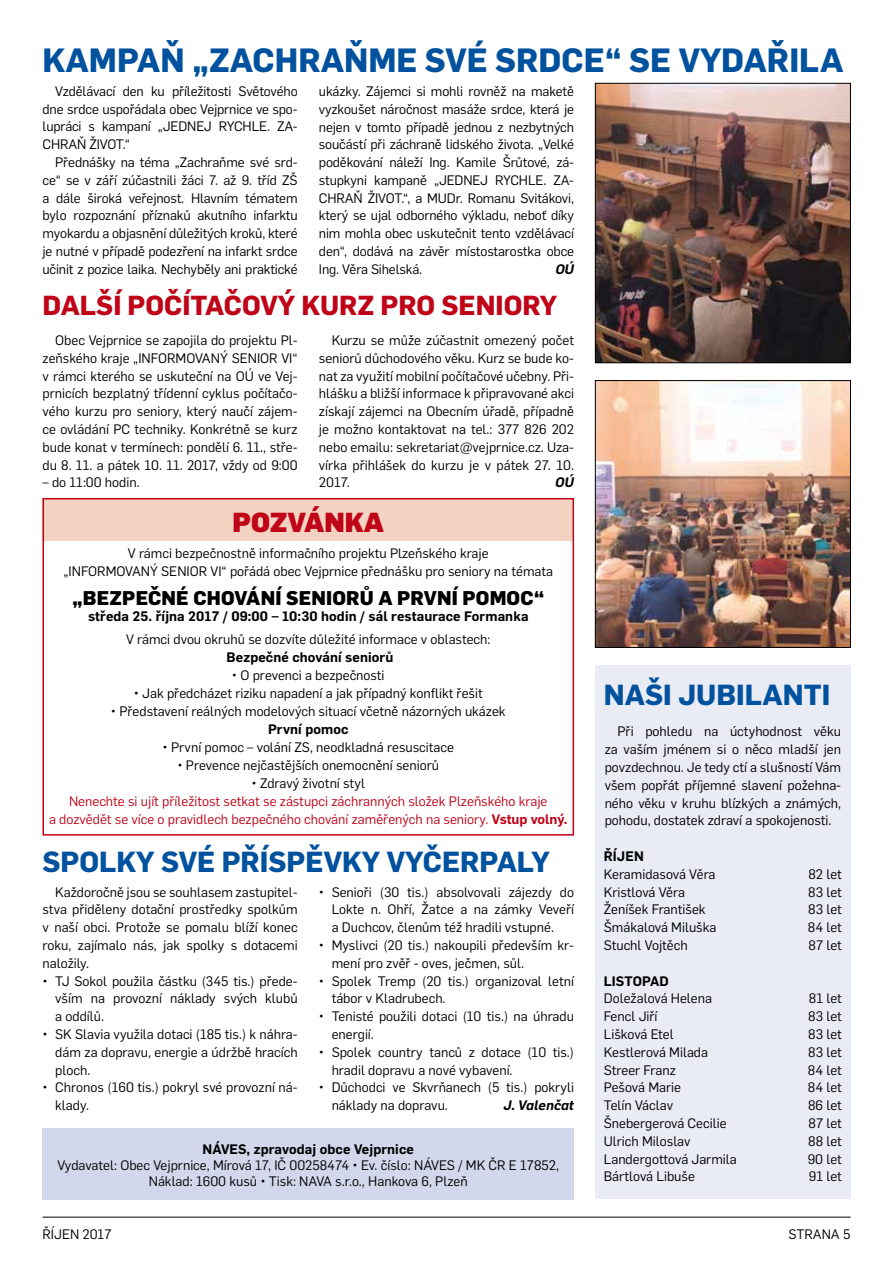
<style>
.page{position:relative;width:893px;height:1263px;background:#fff}
.page>*{position:absolute;margin:0;border:0;box-sizing:border-box;transform-origin:0 0}
.t1{font:700 33px "Flama";color:#00519e}
.t2{font:700 28.5px "Flama";color:#00519e}
.t3{font:700 27px "Flama";color:#c00418}
.t4{font:900 27px "Flama";color:#c00418}
.t5{font:800 19.5px "Flama";letter-spacing:.01em;color:#000}
.t6{font:13.5px/17.9px "Flama";color:#000;text-align:justify}
.t7{font:13.5px/18px "Flama";color:#c00418;text-align:center}
.t8{font:600 13.5px "Flama";letter-spacing:.01em;color:#000}
.t9{font:italic 600 13.5px "Flama";letter-spacing:.01em;color:#000}
.s1{font-weight:600}
</style>
<div class="page">
<hr style="left:43px;top:1217px;width:807px;height:1px;background:#000">
<div style="left:43px;top:498px;width:531px;height:43px;background:#f4d3c3"></div>
<div style="left:43px;top:498px;width:531px;height:338px;border:2px solid #c00418"></div>
<div style="left:595px;top:665px;width:255px;height:534px;background:#e9ebf5"></div>
<img style="left:597px;top:85px;width:252px;height:276px">
<div style="left:595px;top:83px;width:256px;height:280px;border:1px solid #000"></div>
<img style="left:597px;top:382px;width:252px;height:264px">
<div style="left:595px;top:380px;width:256px;height:268px;border:1px solid #000"></div>
<div style="left:43px;top:1128px;width:531px;height:71px;background:#d3d7eb"></div>
<h1 class="t1" style="left:43px;top:36px;width:802px">KAMPAŇ „ZACHRAŇME SVÉ SRDCE“ SE VYDAŘILA</h1>
<p class="t6" style="left:43px;top:81px;width:257px;text-indent:13px">Vzdělávací den ku příležitosti Světového dne srdce uspořádala obec Vejprnice ve spo&shy;lupráci s kampaní „JEDNEJ RYCHLE. ZA-CHRAŇ ŽIVOT.“</p>
<p class="t6" style="left:43px;top:153px;width:257px;text-indent:13px">Přednášky na téma „Zachraňme své srd&shy;ce“ se v září zúčastnili žáci 7. až 9. tříd ZŠ a dále široká veřejnost. Hlavním tématem bylo rozpoznání příznaků akutního infarktu myokardu a objasnění důležitých kroků, které je nutné v případě podezření na infarkt srdce učinit z pozice laika. Nechyběly ani praktické</p>
<p class="t6" style="left:319px;top:81px;width:257px">ukázky. Zájemci si mohli rovněž na maketě vyzkoušet náročnost masáže srdce, která je nejen v tomto případě jednou z nezbytných součástí při záchraně lidského života. „Velké poděkování náleží Ing. Kamile Šrůtové, zá&shy;stupkyni kampaně „JEDNEJ RYCHLE. ZA-CHRAŇ ŽIVOT.“, a MUDr. Romanu Svitákovi, který se ujal odborného výkladu, neboť díky nim mohla obec uskutečnit tento vzdělávací den“, dodává na závěr místostarostka obce Ing. Věra Sihelská.</p>
<p class="t9" style="left:555px;top:259px;width:20px">OÚ</p>
<h3 class="t3" style="left:43px;top:286px;width:516px">DALŠÍ POČÍTAČOVÝ KURZ PRO SENIORY</h3>
<p class="t6" style="left:43px;top:330px;width:257px;text-indent:13px">Obec Vejprnice se zapojila do projektu Pl&shy;zeňského kraje „INFORMOVANÝ SENIOR VI“ v rámci kterého se uskuteční na OÚ ve Vej&shy;prnicích bezplatný třídenní cyklus počítačo&shy;vého kurzu pro seniory, který naučí zájem&shy;ce ovládání PC techniky. Konkrétně se kurz bude konat v termínech: pondělí 6. 11., stře&shy;du 8. 11. a pátek 10. 11. 2017, vždy od 9:00</p>
<p class="t6" style="left:43px;top:473px;width:99px">– do 11:00 hodin.</p>
<p class="t6" style="left:319px;top:330px;width:257px;text-indent:13px">Kurzu se může zúčastnit omezený počet seniorů důchodového věku. Kurz se bude ko&shy;nat za využití mobilní počítačové učebny. Při&shy;hlášku a bližší informace k připravované akci získají zájemci na Obecním úřadě, případně je možno kontaktovat na tel.: 377 826 202 nebo emailu: sekretariat@vejprnice.cz. Uza&shy;vírka přihlášek do kurzu je v pátek 27. 10.<br>2017.</p>
<p class="t9" style="left:555px;top:473px;width:20px">OÚ</p>
<h3 class="t4" style="left:232px;top:502px;width:153px">POZVÁNKA</h3>
<p class="t6" style="left:63px;top:543px;width:491px;text-align:center">V rámci bezpečnostně informačního projektu Plzeňského kraje<br>„INFORMOVANÝ SENIOR VI“ pořádá obec Vejprnice přednášku pro seniory na témata</p>
<h3 class="t5" style="left:72px;top:584px;width:474px">„BEZPEČNÉ CHOVÁNÍ SENIORŮ A PRVNÍ POMOC“</h3>
<p class="t8" style="left:88px;top:606px;width:442px">středa 25. října 2017 / 09:00 – 10:30 hodin / sál restaurace Formanka</p>
<p class="t6" style="left:126px;top:630px;width:366px">V rámci dvou okruhů se dozvíte důležité informace v oblastech:</p>
<p class="t8" style="left:227px;top:648px;width:168px">Bezpečné chování seniorů</p>
<p class="t6" style="left:232px;top:666px;width:154px">• O prevenci a bezpečnosti</p>
<p class="t6" style="left:134px;top:684px;width:350px">• Jak předcházet riziku napadení a jak případný konflikt řešit</p>
<p class="t6" style="left:111px;top:702px;width:396px">• Představení reálných modelových situací včetně názorných ukázek</p>
<p class="t8" style="left:268px;top:720px;width:82px">První pomoc</p>
<p class="t6" style="left:163px;top:738px;width:293px">• První pomoc – volání ZS, neodkladná resuscitace</p>
<p class="t6" style="left:177px;top:756px;width:263px">• Prevence nejčastějších onemocnění seniorů</p>
<p class="t6" style="left:252px;top:774px;width:115px">• Zdravý životní styl</p>
<p class="t7" style="left:49px;top:792px;width:520px">Nenechte si ujít příležitost setkat se zástupci záchranných složek Plzeňského kraje<br>a dozvědět se více o pravidlech bezpečného chování zaměřených na seniory. <span class="s1">Vstup volný.</span></p>
<h2 class="t2" style="left:604px;top:674px;width:228px">NAŠI JUBILANTI</h2>
<p class="t6" style="left:605px;top:722px;width:238px;text-indent:13px">Při pohledu na úctyhodnost věku za vaším jménem si o něco mladší jen povzdechnou. Je tedy ctí a slušností Vám všem popřát příjemné slavení požehna&shy;ného věku v kruhu blízkých a známých, pohodu, dostatek zdraví a spokojenosti.</p>
<h2 class="t2" style="left:43px;top:841px;width:509px">SPOLKY SVÉ PŘÍSPĚVKY VYČERPALY</h2>
<p class="t8" style="left:604px;top:846px;width:42px">ŘÍJEN</p>
<p class="t6" style="left:604px;top:864px;width:113px">Keramidasová Věra</p>
<p class="t6" style="left:808px;top:864px;width:35px">82 let</p>
<p class="t6" style="left:604px;top:882px;width:83px">Kristlová Věra</p>
<p class="t6" style="left:808px;top:882px;width:35px">83 let</p>
<p class="t6" style="left:604px;top:900px;width:103px">Ženíšek František</p>
<p class="t6" style="left:808px;top:900px;width:35px">83 let</p>
<p class="t6" style="left:604px;top:917px;width:114px">Šmákalová Miluška</p>
<p class="t6" style="left:808px;top:917px;width:36px">84 let</p>
<p class="t6" style="left:604px;top:935px;width:85px">Stuchl Vojtěch</p>
<p class="t6" style="left:808px;top:935px;width:35px">87 let</p>
<p class="t8" style="left:604px;top:971px;width:67px">LISTOPAD</p>
<p class="t6" style="left:604px;top:989px;width:110px">Doležalová Helena</p>
<p class="t6" style="left:809px;top:989px;width:35px">81 let</p>
<p class="t6" style="left:604px;top:1006px;width:55px">Fencl Jiří</p>
<p class="t6" style="left:808px;top:1006px;width:35px">83 let</p>
<p class="t6" style="left:604px;top:1024px;width:71px">Lišková Etel</p>
<p class="t6" style="left:808px;top:1024px;width:35px">83 let</p>
<p class="t6" style="left:604px;top:1042px;width:106px">Kestlerová Milada</p>
<p class="t6" style="left:808px;top:1042px;width:35px">83 let</p>
<p class="t6" style="left:604px;top:1060px;width:74px">Streer Franz</p>
<p class="t6" style="left:808px;top:1060px;width:36px">84 let</p>
<p class="t6" style="left:604px;top:1078px;width:79px">Pešová Marie</p>
<p class="t6" style="left:808px;top:1078px;width:36px">84 let</p>
<p class="t6" style="left:604px;top:1095px;width:71px">Telín Václav</p>
<p class="t6" style="left:808px;top:1095px;width:35px">86 let</p>
<p class="t6" style="left:604px;top:1113px;width:124px">Šnebergerová Cecilie</p>
<p class="t6" style="left:808px;top:1113px;width:35px">87 let</p>
<p class="t6" style="left:604px;top:1131px;width:88px">Ulrich Miloslav</p>
<p class="t6" style="left:808px;top:1131px;width:35px">88 let</p>
<p class="t6" style="left:604px;top:1149px;width:135px">Landergottová Jarmila</p>
<p class="t6" style="left:808px;top:1149px;width:36px">90 let</p>
<p class="t6" style="left:604px;top:1167px;width:93px">Bártlová Libuše</p>
<p class="t6" style="left:809px;top:1167px;width:35px">91 let</p>
<p class="t6" style="left:332px;top:882px;width:244px;text-indent:-13px">• Senioři (30 tis.) absolvovali zájezdy do Lokte n. Ohří, Žatce a na zámky Veveří a Duchcov, členům též hradili vstupné.</p>
<p class="t6" style="left:332px;top:935px;width:244px;text-indent:-13px">• Myslivci (20 tis.) nakoupili především kr&shy;mení pro zvěř - oves, ječmen, sůl.</p>
<p class="t6" style="left:332px;top:971px;width:244px;text-indent:-13px">• Spolek Tremp (20 tis.) organizoval letní tábor v Kladrubech.</p>
<p class="t6" style="left:332px;top:1007px;width:244px;text-indent:-13px">• Tenisté použili dotaci (10 tis.) na úhradu energií.</p>
<p class="t6" style="left:332px;top:1042px;width:244px;text-indent:-13px">• Spolek country tanců z dotace (10 tis.) hradil dopravu a nové vybavení.</p>
<p class="t6" style="left:332px;top:1078px;width:244px;text-indent:-13px">• Důchodci ve Skvrňanech (5 tis.) pokryli náklady na dopravu.</p>
<p class="t6" style="left:43px;top:882px;width:257px;text-indent:13px">Každoročně jsou se souhlasem zastupitel&shy;stva přiděleny dotační prostředky spolkům v naší obci. Protože se pomalu blíží konec roku, zajímalo nás, jak spolky s dotacemi naložily.</p>
<p class="t6" style="left:55px;top:971px;width:244px;text-indent:-13px">• TJ Sokol použila částku (345 tis.) přede&shy;vším na provozní náklady svých klubů a oddílů.</p>
<p class="t6" style="left:55px;top:1024px;width:244px;text-indent:-13px">• SK Slavia využila dotaci (185 tis.) k náhra&shy;dám za dopravu, energie a údržbě hracích ploch.</p>
<p class="t6" style="left:55px;top:1078px;width:244px;text-indent:-13px">• Chronos (160 tis.) pokryl své provozní ná&shy;klady.</p>
<p class="t9" style="left:503px;top:1096px;width:72px">J. Valenčat</p>
<p class="t8" style="left:203px;top:1139px;width:213px">NÁVES, zpravodaj obce Vejprnice</p>
<p class="t6" style="left:57px;top:1156px;width:503px;line-height:16.2px;text-align:center">Vydavatel: Obec Vejprnice, Mírová 17, IČ 00258474 • Ev. číslo: NÁVES / MK ČR E 17852,<br>Náklad: 1600 kusů • Tisk: NAVA s.r.o., Hankova 6, Plzeň</p>
<p class="t6" style="left:43px;top:1224px;width:71px">ŘÍJEN 2017</p>
<p class="t6" style="left:788px;top:1224px;width:63px">STRANA 5</p>
</div>
